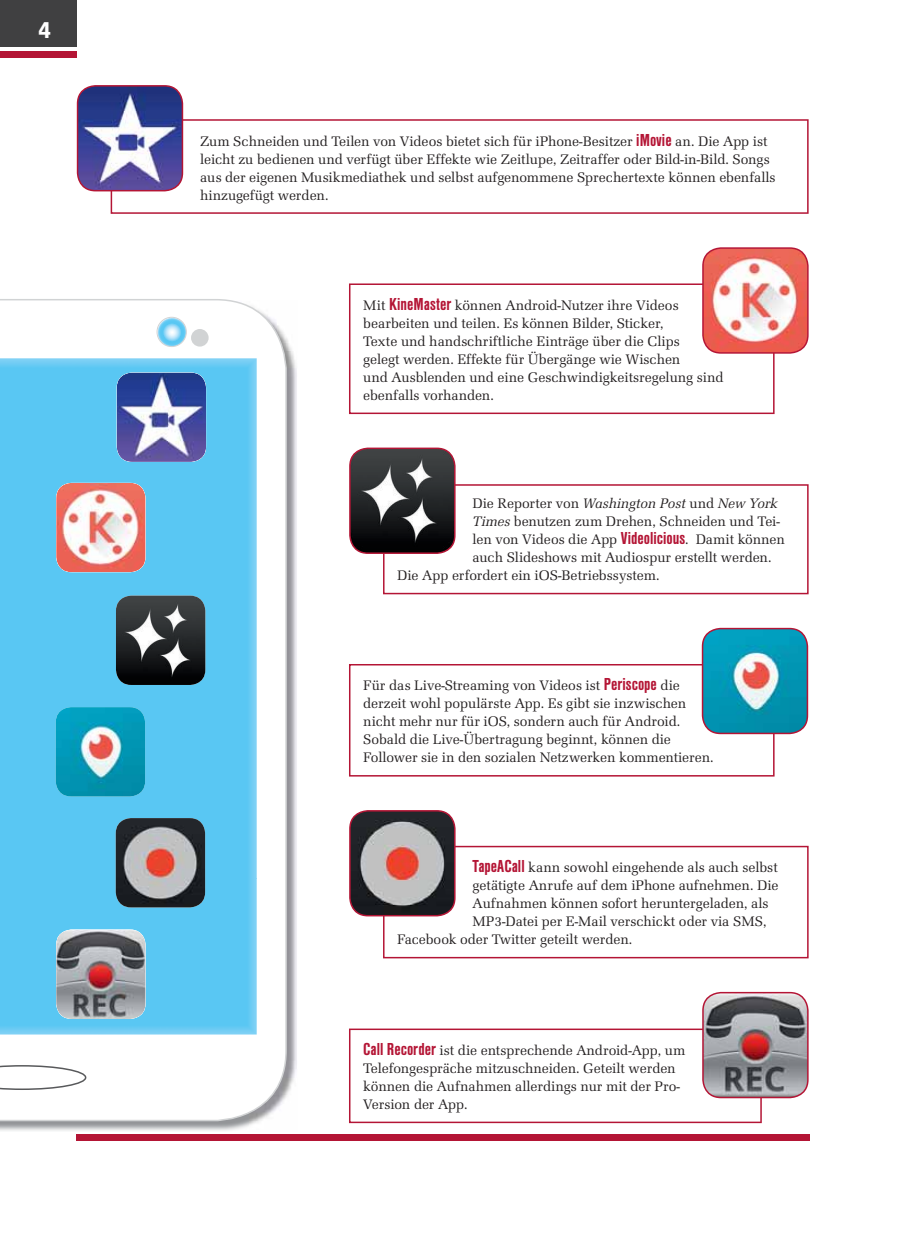
<style>
.page{position:relative;width:898px;height:1238px;background:#fff}
.page>*{position:absolute;margin:0;border:0;box-sizing:border-box;transform-origin:0 0}
.t1{font:700 24px "Sans";color:#fff}
.t2{font:14.25px/18px "Marseille";color:#231f20}
.t3{font:italic 14.25px "Marseille";letter-spacing:-.01em;color:#231f20}
.s1{font-family:"Sans";font-weight:700;font-stretch:condensed;font-size:18px;color:#b41535}
.s2{font-style:normal}
.s3{font-style:italic}
</style>
<div class="page">
<div style="left:0;top:0;width:77px;height:47px;background:#404041"></div>
<div style="left:0;top:51px;width:77px;height:6px;background:#b41535"></div>
<div style="left:77px;top:1134px;width:731px;height:6px;background:#b41535"></div>
<div style="left:383px;top:845px;width:425px;height:113px;border:2px solid #b41535"></div>
<img style="left:350px;top:810px;width:104px;height:105px;border-radius:18px">
<div style="left:349px;top:810px;width:106px;height:106px;border:2px solid #b41535;border-radius:18px"></div>
<svg style="left:111px;top:119px;width:697px;height:95px"></svg>
<img style="left:77px;top:86px;width:105px;height:105px;border-radius:18px">
<div style="left:77px;top:85px;width:106px;height:106px;border:2px solid #b41535;border-radius:18px"></div>
<div style="left:383px;top:484px;width:425px;height:110px;border:2px solid #b41535"></div>
<img style="left:350px;top:448px;width:104px;height:105px;border-radius:18px">
<div style="left:349px;top:447px;width:106px;height:107px;border:2px solid #b41535;border-radius:18px"></div>
<svg style="left:349px;top:283px;width:425px;height:131px"></svg>
<img style="left:800px;top:253px;width:7px;height:97px">
<img style="left:702px;top:248px;width:105px;height:105px;border-radius:18px">
<div style="left:702px;top:247px;width:106px;height:106px;border:2px solid #b41535;border-radius:18px"></div>
<div style="left:349px;top:664px;width:425px;height:112px;border:2px solid #b41535"></div>
<img style="left:702px;top:628px;width:105px;height:105px;border-radius:18px">
<div style="left:701px;top:627px;width:106px;height:107px;border:2px solid #b41535;border-radius:18px"></div>
<svg style="left:349px;top:1028px;width:412px;height:95px"></svg>
<img style="left:800px;top:995px;width:7px;height:98px">
<img style="left:702px;top:992px;width:105px;height:105px;border-radius:18px">
<div style="left:702px;top:991px;width:106px;height:107px;border:2px solid #b41535;border-radius:18px"></div>
<img style="left:287px;top:339px;width:5px;height:12px">
<img style="left:248px;top:351px;width:49px;height:775px">
<svg style="left:0;top:299px;width:287px;height:822px"></svg>
<img style="left:0;top:358px;width:256px;height:676px">
<svg style="left:0;top:1064px;width:86px;height:25px"></svg>
<svg style="left:157px;top:317px;width:29px;height:29px"></svg>
<div style="left:157px;top:317px;width:29px;height:30px;border:1px solid #d1d3d4;border-radius:50%"></div>
<div style="left:191px;top:329px;width:17px;height:17px;background:#d1d3d4;border-radius:50%"></div>
<img style="left:56px;top:935px;width:4px;height:79px">
<img style="left:56px;top:929px;width:89px;height:89px;border-radius:15px">
<img style="left:116px;top:595px;width:89px;height:90px;border-radius:15px">
<img style="left:56px;top:707px;width:89px;height:89px;border-radius:15px">
<img style="left:56px;top:483px;width:89px;height:89px;border-radius:15px">
<img style="left:116px;top:818px;width:89px;height:89px;border-radius:15px">
<img style="left:117px;top:372px;width:89px;height:90px;border-radius:15px">
<h1 class="t1" style="left:38px;top:22px;width:15px">4</h1>
<p class="t2" style="left:200px;top:133px;width:576px">Zum Schneiden und Teilen von Videos bietet sich für iPhone-Besitzer <span class="s1">iMovie</span> an. Die App ist leicht zu bedienen und verfügt über Effekte wie Zeitlupe, Zeitraffer oder Bild-in-Bild. Songs aus der eigenen Musikmediathek und selbst aufgenommene Sprechertexte können ebenfalls hinzugefügt werden.</p>
<p class="t2" style="left:363px;top:297px;width:361px">Mit <span class="s1">KineMaster</span> können Android-Nutzer ihre Videos bearbeiten und teilen. Es können Bilder, Sticker,<br>Texte und handschriftliche Einträge über die Clips<br>gelegt werden. Effekte für Übergänge wie Wischen<br>und Ausblenden und eine Geschwindigkeitsregelung sind ebenfalls vorhanden.</p>
<p class="t3" style="left:472px;top:497px;width:307px"><span class="s2">Die Reporter von</span> Washington Post <span class="s2">und</span> New York</p>
<p class="t2" style="left:472px;top:513px;width:309px"><span class="s3">Times</span> benutzen zum Drehen, Schneiden und Tei-</p>
<p class="t2" style="left:472px;top:531px;width:313px">len von Videos die App <span class="s1">Videolicious</span>. Damit können</p>
<p class="t2" style="left:472px;top:549px;width:300px">auch Slideshows mit Audiospur erstellt werden.</p>
<p class="t2" style="left:397px;top:567px;width:264px">Die App erfordert ein iOS-Betriebssystem.</p>
<p class="t2" style="left:363px;top:678px;width:352px">Für das Live-Streaming von Videos ist <span class="s1">Periscope</span> die derzeit wohl populärste App. Es gibt sie inzwischen nicht mehr nur für iOS, sondern auch für Android.<br>Sobald die Live-Übertragung beginnt, können die Follower sie in den sozialen Netzwerken kommentieren.</p>
<p class="t2" style="left:472px;top:859px;width:306px"><span class="s1">TapeACall</span> kann sowohl eingehende als auch selbst</p>
<p class="t2" style="left:472px;top:877px;width:307px">getätigte Anrufe auf dem iPhone aufnehmen. Die</p>
<p class="t2" style="left:472px;top:895px;width:297px">Aufnahmen können sofort heruntergeladen, als</p>
<p class="t2" style="left:472px;top:913px;width:295px">MP3-Datei per E-Mail verschickt oder via SMS,</p>
<p class="t2" style="left:397px;top:931px;width:236px">Facebook oder Twitter geteilt werden.</p>
<p class="t2" style="left:363px;top:1042px;width:323px"><span class="s1">Call Recorder</span> ist die entsprechende Android-App, um Telefongespräche mitzuschneiden. Geteilt werden können die Aufnahmen allerdings nur mit der Pro-Version der App.</p>
</div>
